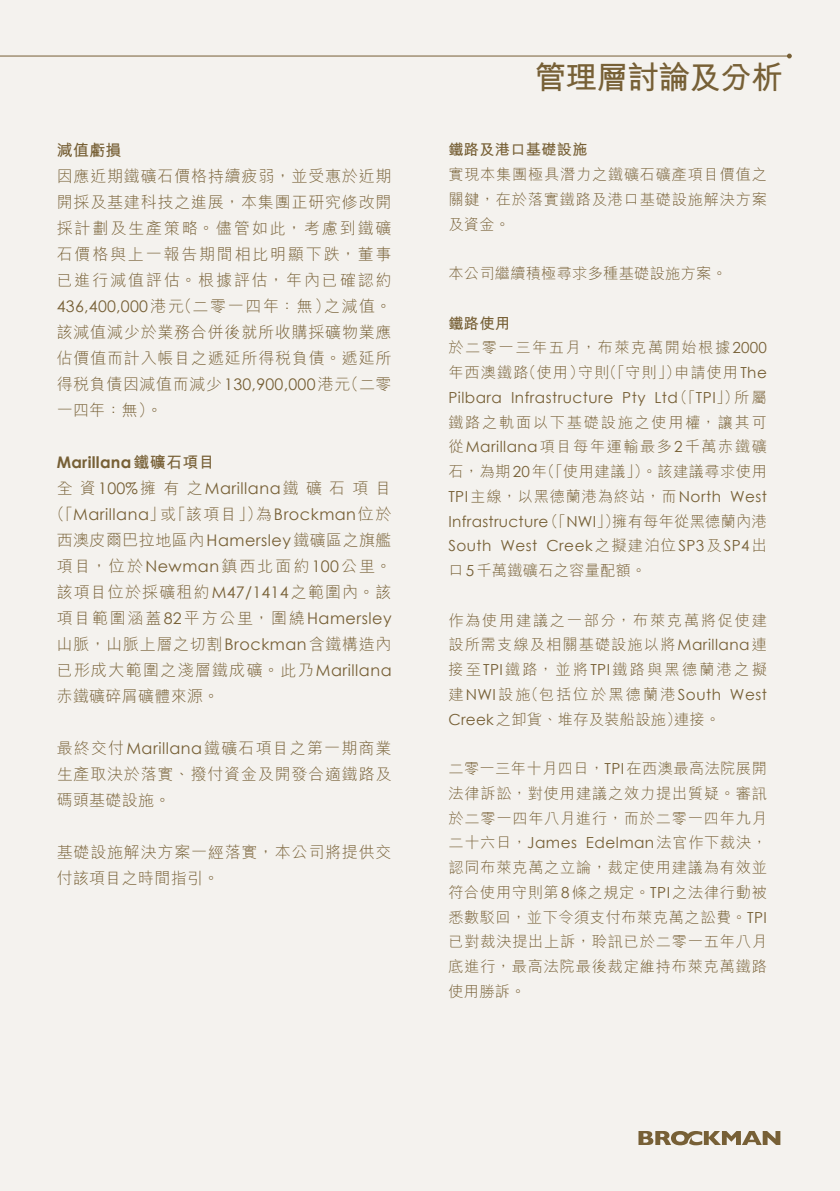
<style>
.page{position:relative;width:840px;height:1191px;background:#fff}
.page>*{position:absolute;margin:0;border:0;box-sizing:border-box;transform-origin:0 0}
.t1{font:32px "M Hei HK Bold E Ten B5 H";letter-spacing:-.035em;color:#776036}
.t2{font:16px/26px "M Hei HK Light E Ten B5 H";letter-spacing:.05em;color:#776036;text-align:justify}
.t3{font:16px "Century Gothic";letter-spacing:.03em;color:#776036}
.t4{font:700 16px "Century Gothic";letter-spacing:.015em;color:#776036}
.t5{font:16px "M Hei HK Bold E Ten B5 H";color:#776036}
.t6{font:15.2px/24.8px "M Hei HK Light E Ten B5 H";letter-spacing:.05em;color:#776036;text-align:justify}
.t7{font:15.2px/24.8px "Century Gothic";letter-spacing:.03em;color:#776036}
.t8{font:15.2px/24.8px "M Hei HK Light E Ten B5 H";letter-spacing:.1em;color:#776036}
.t9{font:15.2px "M Hei HK Light E Ten B5 H";letter-spacing:.015em;color:#776036}
.t10{font:15.2px "M Hei HK Bold E Ten B5 H";letter-spacing:.015em;color:#776036}
.s1{font-family:"Century Gothic"}
.s2{font-family:"M Hei HK Bold E Ten B5 H";font-weight:400}
.s3{font-family:"M Hei HK Light E Ten B5 H"}
</style>
<div class="page">
<div style="left:0;top:0;width:839px;height:1191px;background:#f4f2ee"></div>
<svg style="left:638px;top:1131px;width:142px;height:14px"></svg>
<hr style="left:0;top:56px;width:789px;height:1px;background:#776036">
<svg style="left:786px;top:54px;width:5px;height:4px"></svg>
<p class="t5" style="left:57px;top:144px;width:66px">減值虧損</p>
<p class="t2" style="left:57px;top:165px;width:336px">因應近期鐵礦石價格持續疲弱，並受惠於近期開採及基建科技之進展，本集團正研究修改開採計劃及生產策略。儘管如此，考慮到鐵礦石價格與上一報告期間相比明顯下跌，董事已進行減值評估。根據評估，年內已確認約<span class="s1">436,400,000</span>港元（二零一四年：無）之減值。該減值減少於業務合併後就所收購採礦物業應佔價值而計入帳目之遞延所得稅負債。遞延所得稅負債因減值而減少<span class="s1">130,900,000</span>港元（二零一四年：無）。</p>
<p class="t4" style="left:57px;top:452px;width:159px">Marillana<span class="s2">鐵礦石項目</span></p>
<p class="t3" style="left:57px;top:478px;width:336px"><span class="s3">全資</span>100%<span class="s3">擁有之</span>Marillana<span class="s3">鐵礦石項目</span></p>
<p class="t3" style="left:49px;top:504px;width:344px"><span class="s3">（「</span>Marillana<span class="s3">」或「該項目」）為</span>Brockman<span class="s3">位於</span></p>
<p class="t2" style="left:57px;top:529px;width:336px">西澳皮爾巴拉地區內<span class="s1">Hamersley</span>鐵礦區之旗艦項目，位於<span class="s1">Newman</span>鎮西北面約<span class="s1">100</span>公里。該項目位於採礦租約<span class="s1">M47/1414</span>之範圍內。該項目範圍涵蓋<span class="s1">82</span>平方公里，圍繞<span class="s1">Hamersley</span>山脈，山脈上層之切割<span class="s1">Brockman</span>含鐵構造內已形成大範圍之淺層鐵成礦。此乃<span class="s1">Marillana</span>赤鐵礦碎屑礦體來源。</p>
<p class="t2" style="left:57px;top:737px;width:336px">最終交付<span class="s1">Marillana</span>鐵礦石項目之第一期商業生產取決於落實、撥付資金及開發合適鐵路及碼頭基礎設施。</p>
<p class="t2" style="left:57px;top:841px;width:336px">基礎設施解決方案一經落實，本公司將提供交付該項目之時間指引。</p>
<h1 class="t1" style="left:534px;top:65px;width:250px">管理層討論及分析</h1>
<p class="t10" style="left:448px;top:144px;width:141px">鐵路及港口基礎設施</p>
<p class="t6" style="left:448px;top:164px;width:320px">實現本集團極具潛力之鐵礦石礦產項目價值之關鍵，在於落實鐵路及港口基礎設施解決方案及資金。</p>
<p class="t9" style="left:448px;top:268px;width:280px">本公司繼續積極尋求多種基礎設施方案。</p>
<p class="t10" style="left:448px;top:317px;width:63px">鐵路使用</p>
<p class="t8" style="left:448px;top:337px;width:320px">於二零一三年五月，布萊克萬開始根據<span class="s1">2000</span>年西澳鐵路（使用）守則（「守則」）申請使用<span class="s1">The</span></p>
<p class="t7" style="left:448px;top:384px;width:320px">Pilbara Infrastructure Pty Ltd<span class="s3">（「</span>TPI<span class="s3">」）所屬</span></p>
<p class="t6" style="left:448px;top:411px;width:320px">鐵路之軌面以下基礎設施之使用權，讓其可從<span class="s1">Marillana</span>項目每年運輸最多<span class="s1">2</span>千萬赤鐵礦石，為期<span class="s1">20</span>年（「使用建議」）。該建議尋求使用<span class="s1">TPI</span>主線，以黑德蘭港為終站，而<span class="s1">North West</span></p>
<p class="t7" style="left:448px;top:508px;width:320px">Infrastructure<span class="s3">（「</span>NWI<span class="s3">」）擁有每年從黑德蘭內港<br></span>South West Creek<span class="s3">之擬建泊位</span>SP3<span class="s3">及</span>SP4<span class="s3">出</span></p>
<p class="t9" style="left:448px;top:564px;width:199px">口<span class="s1">5</span>千萬鐵礦石之容量配額。</p>
<p class="t6" style="left:448px;top:609px;width:320px">作為使用建議之一部分，布萊克萬將促使建設所需支線及相關基礎設施以將<span class="s1">Marillana</span>連接至<span class="s1">TPI</span>鐵路，並將<span class="s1">TPI</span>鐵路與黑德蘭港之擬建<span class="s1">NWI</span>設施（包括位於黑德蘭港<span class="s1">South West Creek</span>之卸貨、堆存及裝船設施）連接。</p>
<p class="t6" style="left:448px;top:758px;width:320px">二零一三年十月四日，<span class="s1">TPI</span>在西澳最高法院展開法律訴訟，對使用建議之效力提出質疑。審訊於二零一四年八月進行，而於二零一四年九月二十六日，<span class="s1">James Edelman</span>法官作下裁決，認同布萊克萬之立論，裁定使用建議為有效並符合使用守則第<span class="s1">8</span>條之規定。<span class="s1">TPI</span>之法律行動被悉數駁回，並下令須支付布萊克萬之訟費。<span class="s1">TPI</span>已對裁決提出上訴，聆訊已於二零一五年八月底進行，最高法院最後裁定維持布萊克萬鐵路使用勝訴。</p>
</div>
